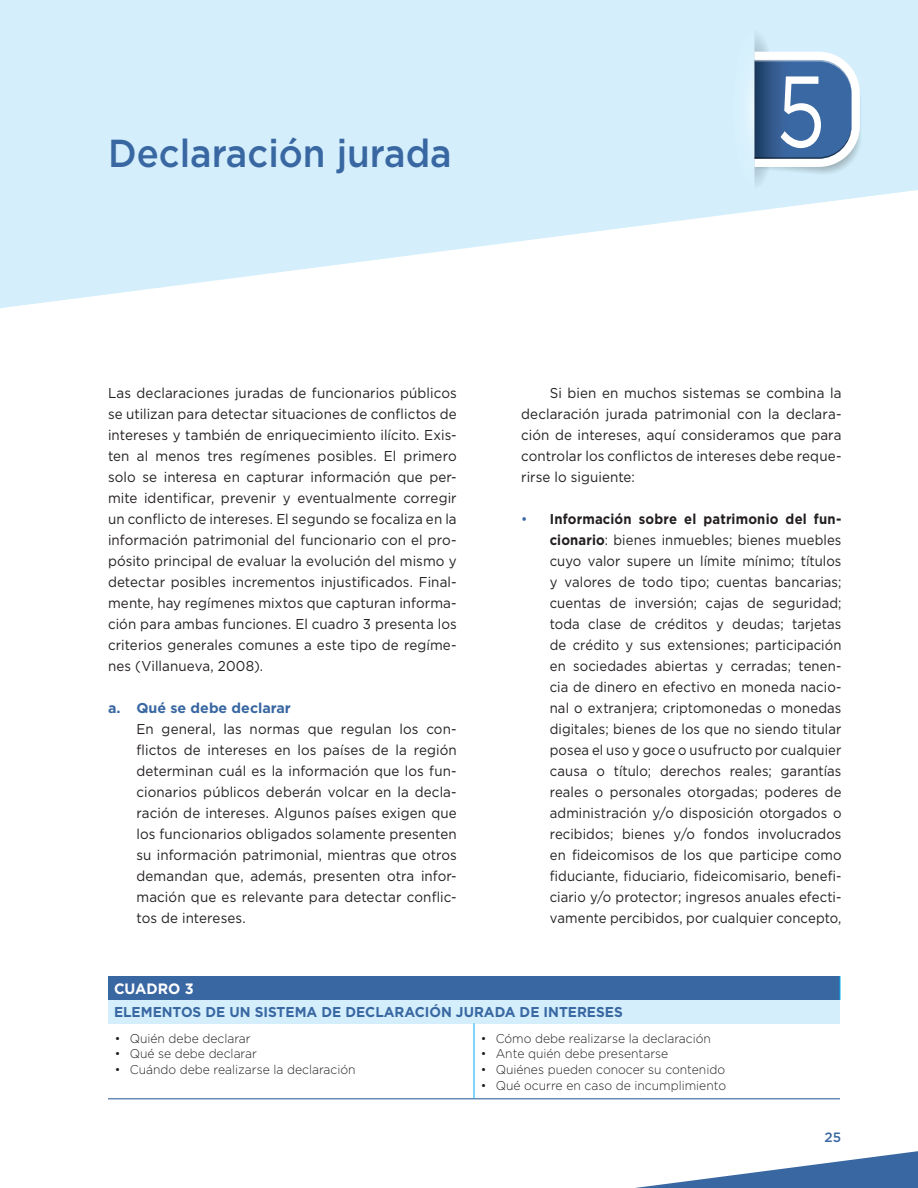
<style>
.page{position:relative;width:918px;height:1188px;background:#fff}
.page>*{position:absolute;margin:0;border:0;box-sizing:border-box;transform-origin:0 0}
.t1{font:100.65px "Gotham";color:#fff;scale:.8 1}
.t2{font:500 39px "Gotham";color:#3967a2;scale:.94 1}
.t3{font:700 15px "Gotham";color:#fff;scale:.96 1}
.t4{font:14.25px/21px "Gotham";letter-spacing:.01em;color:#231f20;text-align:justify;scale:.94 1}
.t5{font:14.25px/21px "Gotham";letter-spacing:.01em;color:#231f20;text-align:justify;scale:.92 1}
.t6{font:700 14.25px "Gotham";color:#3967a2;scale:.96 1}
.t7{font:700 14.25px "Gotham";color:#3967a2}
.t8{font:500 13.5px "Gotham";color:#3967a2}
.t9{font:300 12.75px "Gotham";color:#231f20;scale:.95 1}
.s1{color:#3967a2}
.s2{font-weight:700}
</style>
<div class="page">
<svg style="left:0;top:0;width:918px;height:308px;fill:#d4effb"></svg>
<svg style="left:732px;top:29px;width:130px;height:160px;background:#93b2ce"></svg>
<svg style="left:635px;top:1151px;width:283px;height:37px"></svg>
<div style="left:108px;top:976px;width:732px;height:24px;background:#3967a2"></div>
<div style="left:108px;top:1000px;width:732px;height:23px;background:#d4effb"></div>
<hr style="left:474px;top:1023px;width:1px;height:75px;background:#00aeef">
<svg style="left:840px;top:976px;width:1px;height:24px"></svg>
<hr style="left:108px;top:1098px;width:366px;height:1px;background:#3967a2">
<hr style="left:474px;top:1098px;width:366px;height:1px;background:#3967a2">
<h2 class="t2" style="left:108px;top:128px;width:367px">Declaración jurada</h2>
<h1 class="t1" style="left:776px;top:47px;width:63px">5</h1>
<p class="t4" style="left:108px;top:382px;width:373px">Las declaraciones juradas de funcionarios públicos se utilizan para detectar situaciones de conflictos de intereses y también de enriquecimiento ilícito. Exis&shy;ten al menos tres regímenes posibles. El primero solo se interesa en capturar información que per&shy;mite identificar, prevenir y eventualmente corregir un conflicto de intereses. El segundo se focaliza en la información patrimonial del funcionario con el pro&shy;pósito principal de evaluar la evolución del mismo y detectar posibles incrementos injustificados. Final&shy;mente, hay regímenes mixtos que capturan informa&shy;ción para ambas funciones. El cuadro 3 presenta los criterios generales comunes a este tipo de regíme&shy;nes (Villanueva, 2008).</p>
<p class="t7" style="left:108px;top:699px;width:184px">a. Qué se debe declarar</p>
<p class="t4" style="left:136px;top:718px;width:342px">En general, las normas que regulan los con&shy;flictos de intereses en los países de la región determinan cuál es la información que los fun&shy;cionarios públicos deberán volcar en la decla&shy;ración de intereses. Algunos países exigen que los funcionarios obligados solamente presenten su información patrimonial, mientras que otros demandan que, además, presenten otra infor&shy;mación que es relevante para detectar conflic&shy;tos de intereses.</p>
<p class="t4" style="left:521px;top:382px;width:342px;text-indent:29px">Si bien en muchos sistemas se combina la declaración jurada patrimonial con la declara&shy;ción de intereses, aquí consideramos que para controlar los conflictos de intereses debe reque&shy;rirse lo siguiente:</p>
<p class="t5" style="left:550px;top:508px;width:319px;text-indent:-28px"><span class="s1">•</span> <span class="s2">Información sobre el patrimonio del fun&shy;cionario</span>: bienes inmuebles; bienes muebles cuyo valor supere un límite mínimo; títulos y valores de todo tipo; cuentas bancarias; cuentas de inversión; cajas de seguridad; toda clase de créditos y deudas; tarjetas de crédito y sus extensiones; participación en sociedades abiertas y cerradas; tenen&shy;cia de dinero en efectivo en moneda nacio&shy;nal o extranjera; criptomonedas o monedas digitales; bienes de los que no siendo titular posea el uso y goce o usufructo por cualquier causa o título; derechos reales; garantías reales o personales otorgadas; poderes de administración y/o disposición otorgados o recibidos; bienes y/o fondos involucrados en fideicomisos de los que participe como fiduciante, fiduciario, fideicomisario, benefi&shy;ciario y/o protector; ingresos anuales efecti&shy;vamente percibidos, por cualquier concepto,</p>
<p class="t3" style="left:114px;top:979px;width:85px">CUADRO 3</p>
<p class="t6" style="left:114px;top:1003px;width:531px">ELEMENTOS DE UN SISTEMA DE DECLARACIÓN JURADA DE INTERESES</p>
<p class="t9" style="left:115px;top:1030px;width:145px">• Quién debe declarar</p>
<p class="t9" style="left:115px;top:1046px;width:151px">• Qué se debe declarar</p>
<p class="t9" style="left:115px;top:1061px;width:255px">• Cuándo debe realizarse la declaración</p>
<p class="t9" style="left:481px;top:1030px;width:244px">• Cómo debe realizarse la declaración</p>
<p class="t9" style="left:481px;top:1046px;width:199px">• Ante quién debe presentarse</p>
<p class="t9" style="left:481px;top:1061px;width:259px">• Quiénes pueden conocer su contenido</p>
<p class="t9" style="left:481px;top:1077px;width:260px">• Qué ocurre en caso de incumplimiento</p>
<p class="t8" style="left:825px;top:1128px;width:18px">25</p>
</div>
